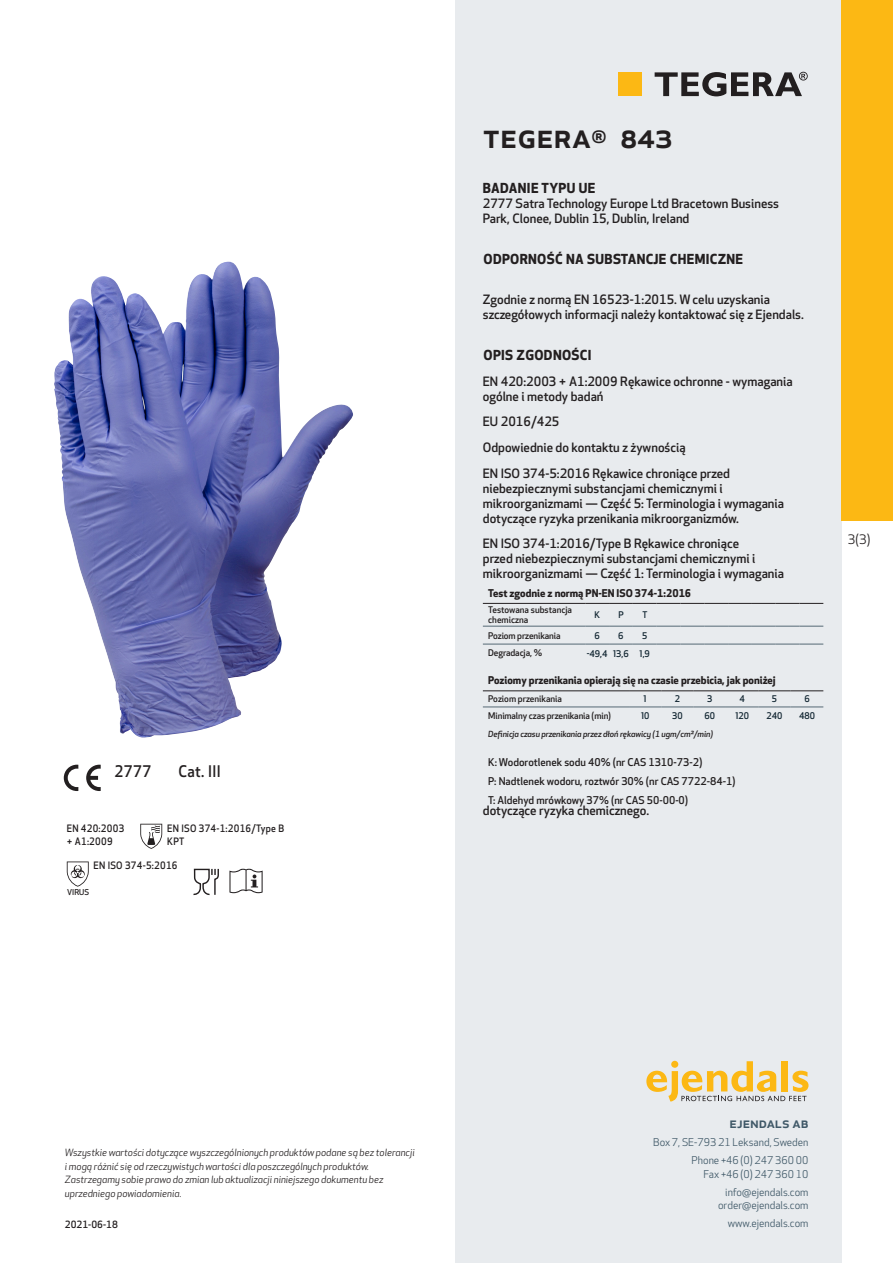
<style>
.page{position:relative;width:893px;height:1263px;background:#fff}
.page>*{position:absolute;margin:0;border:0;box-sizing:border-box;transform-origin:0 0}
.prodname{font:500 34.5px "Apex New";color:#231f20}
.t1{font:500 15.6px "Apex New";letter-spacing:.025em;color:#231f20;scale:.95 1}
.t2{font:500 15px "Apex New";color:#405968}
.Compliance_body{font:700 13.5px "Apex New";letter-spacing:.025em;color:#231f20}
.t3{font:12.75px "Apex New";color:#231f20}
.Compliance_body-2{font:500 12.6px/15px "Apex New";color:#231f20}
.SpecTableFooter{font:500 10.5px "Apex New";color:#231f20}
.t4{font:10.5px/18px "Apex New";color:#405968;text-align:right}
.SpecTableHeader{font:700 10.5px "Apex New";color:#231f20}
.PictogramText{font:500 10.05px/13.5px "Apex New";letter-spacing:.025em;color:#231f20;scale:.95 1}
.t5{font:italic 9.75px/13.5px "Apex New";color:#231f20}
.t6{font:500 9.75px "Apex New";color:#231f20}
.SpecTableBody{font:500 9px "Apex New";letter-spacing:-.01em;color:#231f20}
.SpecTableBodyNumbers{font:500 9px "Apex New";color:#122632}
.SpecTableBody-2{font:italic 500 8.25px "Apex New";letter-spacing:-.01em;color:#231f20}
.beskrivning__fr{font:500 7.95px "Apex New";color:#231f20}
</style>
<div class="page">
<div style="left:455px;top:0;width:387px;height:1263px;background:#e8ebee"></div>
<svg style="left:646px;top:1061px;width:162px;height:40px"></svg>
<svg style="left:86px;top:765px;width:15px;height:26px"></svg>
<svg style="left:64px;top:765px;width:14px;height:26px"></svg>
<svg style="left:140px;top:824px;width:22px;height:25px"></svg>
<svg style="left:67px;top:861px;width:22px;height:26px"></svg>
<svg style="left:193px;top:869px;width:26px;height:26px"></svg>
<svg style="left:229px;top:869px;width:34px;height:24px"></svg>
<div style="left:618px;top:72px;width:24px;height:24px;background:#fcb814"></div>
<svg style="left:655px;top:72px;width:153px;height:24px"></svg>
<hr style="left:483px;top:626px;width:102px;height:1px;background:#556975">
<svg style="left:585px;top:626px;width:238px;height:1px"></svg>
<hr style="left:483px;top:644px;width:102px;height:1px;background:#556975">
<svg style="left:585px;top:644px;width:238px;height:1px"></svg>
<hr style="left:483px;top:603px;width:102px;height:1px;background:#231f20">
<svg style="left:585px;top:603px;width:238px;height:1px"></svg>
<hr style="left:483px;top:706px;width:146px;height:1px;background:#556975">
<hr style="left:629px;top:706px;width:32px;height:1px;background:#556975">
<hr style="left:661px;top:706px;width:33px;height:1px;background:#556975">
<hr style="left:694px;top:706px;width:32px;height:1px;background:#556975">
<hr style="left:726px;top:706px;width:32px;height:1px;background:#556975">
<hr style="left:758px;top:706px;width:33px;height:1px;background:#556975">
<hr style="left:791px;top:706px;width:32px;height:1px;background:#556975">
<hr style="left:483px;top:690px;width:146px;height:1px;background:#231f20">
<hr style="left:629px;top:690px;width:32px;height:1px;background:#231f20">
<hr style="left:661px;top:690px;width:33px;height:1px;background:#231f20">
<hr style="left:694px;top:690px;width:32px;height:1px;background:#231f20">
<hr style="left:726px;top:690px;width:32px;height:1px;background:#231f20">
<hr style="left:758px;top:690px;width:33px;height:1px;background:#231f20">
<hr style="left:791px;top:690px;width:32px;height:1px;background:#231f20">
<div style="left:842px;top:0;width:51px;height:520px;background:#fcb814"></div>
<img style="left:54px;top:262px;width:275px;height:476px">
<p class="t1" style="left:115px;top:761px;width:40px">2777</p>
<p class="t1" style="left:178px;top:761px;width:46px">Cat. III</p>
<p class="PictogramText" style="left:67px;top:821px;width:62px">EN 420:2003 + A1:2009</p>
<p class="PictogramText" style="left:167px;top:821px;width:125px">EN ISO 374-1:2016/Type B</p>
<p class="PictogramText" style="left:167px;top:834px;width:19px">KPT</p>
<p class="PictogramText" style="left:94px;top:859px;width:90px">EN ISO 374-5:2016</p>
<p class="beskrivning__fr" style="left:67px;top:886px;width:24px">VIRUS</p>
<p class="prodname" style="left:483px;top:112px;width:191px">TEGERA<sup>®</sup> 843</p>
<p class="Compliance_body" style="left:483px;top:178px;width:114px">BADANIE TYPU UE</p>
<p class="Compliance_body-2" style="left:483px;top:196px;width:298px">2777 Satra Technology Europe Ltd Bracetown Business<br>Park, Clonee, Dublin 15, Dublin, Ireland</p>
<p class="Compliance_body" style="left:483px;top:249px;width:261px">ODPORNOŚĆ NA SUBSTANCJE CHEMICZNE</p>
<p class="Compliance_body-2" style="left:483px;top:292px;width:323px">Zgodnie z normą EN 16523-1:2015. W celu uzyskania szczegółowych informacji należy kontaktować się z Ejendals.</p>
<p class="Compliance_body" style="left:483px;top:345px;width:110px">OPIS ZGODNOŚCI</p>
<p class="Compliance_body-2" style="left:483px;top:373px;width:311px">EN 420:2003 + A1:2009 Rękawice ochronne - wymagania ogólne i metody badań</p>
<p class="Compliance_body-2" style="left:483px;top:414px;width:78px">EU 2016/425</p>
<p class="Compliance_body-2" style="left:483px;top:440px;width:204px">Odpowiednie do kontaktu z żywnością</p>
<p class="Compliance_body-2" style="left:483px;top:465px;width:303px">EN ISO 374-5:2016 Rękawice chroniące przed niebezpiecznymi substancjami chemicznymi i mikroorganizmami — Część 5: Terminologia i wymagania dotyczące ryzyka przenikania mikroorganizmów.</p>
<p class="Compliance_body-2" style="left:483px;top:536px;width:303px">EN ISO 374-1:2016/Type B Rękawice chroniące<br>przed niebezpiecznymi substancjami chemicznymi i mikroorganizmami — Część 1: Terminologia i wymagania</p>
<p class="SpecTableHeader" style="left:488px;top:585px;width:205px">Test zgodnie z normą PN-EN ISO 374-1:2016</p>
<p class="SpecTableBody" style="left:488px;top:604px;width:85px">Testowana substancja</p>
<p class="SpecTableBody" style="left:488px;top:614px;width:41px">chemiczna</p>
<p class="SpecTableBodyNumbers" style="left:594px;top:609px;width:7px">K</p>
<p class="SpecTableBodyNumbers" style="left:618px;top:609px;width:7px">P</p>
<p class="SpecTableBodyNumbers" style="left:642px;top:609px;width:7px">T</p>
<p class="SpecTableBody" style="left:488px;top:629px;width:74px">Poziom przenikania</p>
<p class="SpecTableBodyNumbers" style="left:594px;top:629px;width:7px">6</p>
<p class="SpecTableBodyNumbers" style="left:618px;top:629px;width:7px">6</p>
<p class="SpecTableBodyNumbers" style="left:642px;top:629px;width:7px">5</p>
<p class="SpecTableBody" style="left:488px;top:647px;width:55px">Degradacja, %</p>
<p class="SpecTableBodyNumbers" style="left:587px;top:647px;width:22px">-49,4</p>
<p class="SpecTableBodyNumbers" style="left:613px;top:647px;width:17px">13,6</p>
<p class="SpecTableBodyNumbers" style="left:640px;top:647px;width:12px">1,9</p>
<p class="SpecTableHeader" style="left:488px;top:673px;width:289px">Poziomy przenikania opierają się na czasie przebicia, jak poniżej</p>
<p class="SpecTableBody" style="left:488px;top:693px;width:75px">Poziom przenikania</p>
<p class="SpecTableBodyNumbers" style="left:644px;top:693px;width:5px">1</p>
<p class="SpecTableBodyNumbers" style="left:675px;top:693px;width:7px">2</p>
<p class="SpecTableBodyNumbers" style="left:707px;top:693px;width:7px">3</p>
<p class="SpecTableBodyNumbers" style="left:739px;top:693px;width:7px">4</p>
<p class="SpecTableBodyNumbers" style="left:772px;top:693px;width:7px">5</p>
<p class="SpecTableBodyNumbers" style="left:804px;top:693px;width:7px">6</p>
<p class="SpecTableBody" style="left:488px;top:710px;width:124px">Minimalny czas przenikania (min)</p>
<p class="SpecTableBodyNumbers" style="left:641px;top:710px;width:10px">10</p>
<p class="SpecTableBodyNumbers" style="left:672px;top:710px;width:12px">30</p>
<p class="SpecTableBodyNumbers" style="left:704px;top:710px;width:12px">60</p>
<p class="SpecTableBodyNumbers" style="left:735px;top:710px;width:15px">120</p>
<p class="SpecTableBodyNumbers" style="left:766px;top:710px;width:17px">240</p>
<p class="SpecTableBodyNumbers" style="left:799px;top:710px;width:17px">480</p>
<p class="SpecTableBody-2" style="left:488px;top:728px;width:226px">Definicja czasu przenikania przez dłoń rękawicy (1 ugm/cm²/min)</p>
<p class="SpecTableFooter" style="left:488px;top:755px;width:216px">K: Wodorotlenek sodu 40% (nr CAS 1310-73-2)</p>
<p class="SpecTableFooter" style="left:488px;top:774px;width:249px">P: Nadtlenek wodoru, roztwór 30% (nr CAS 7722-84-1)</p>
<p class="SpecTableFooter" style="left:488px;top:793px;width:202px">T: Aldehyd mrówkowy 37% (nr CAS 50-00-0)</p>
<p class="Compliance_body-2" style="left:483px;top:803px;width:168px">dotyczące ryzyka chemicznego.</p>
<p class="t3" style="left:848px;top:531px;width:24px">3(3)</p>
<p class="t5" style="left:65px;top:1146px;width:351px">Wszystkie wartości dotyczące wyszczególnionych produktów podane są bez tolerancji i mogą różnić się od rzeczywistych wartości dla poszczególnych produktów.<br>Zastrzegamy sobie prawo do zmian lub aktualizacji niniejszego dokumentu bez uprzedniego powiadomienia.</p>
<p class="t6" style="left:65px;top:1218px;width:54px">2021-06-18</p>
<p class="t2" style="left:729px;top:1113px;width:80px">ejendals ab</p>
<p class="t4" style="left:653px;top:1133px;width:157px">Box 7, SE-793 21 Leksand, Sweden<br>Phone +46 (0) 247 360 00</p>
<p class="t4" style="left:703px;top:1165px;width:107px">Fax +46 (0) 247 360 10 info@ejendals.com</p>
<p class="t4" style="left:718px;top:1196px;width:92px">order@ejendals.com</p>
<p class="t4" style="left:728px;top:1215px;width:82px">www.ejendals.com</p>
</div>
